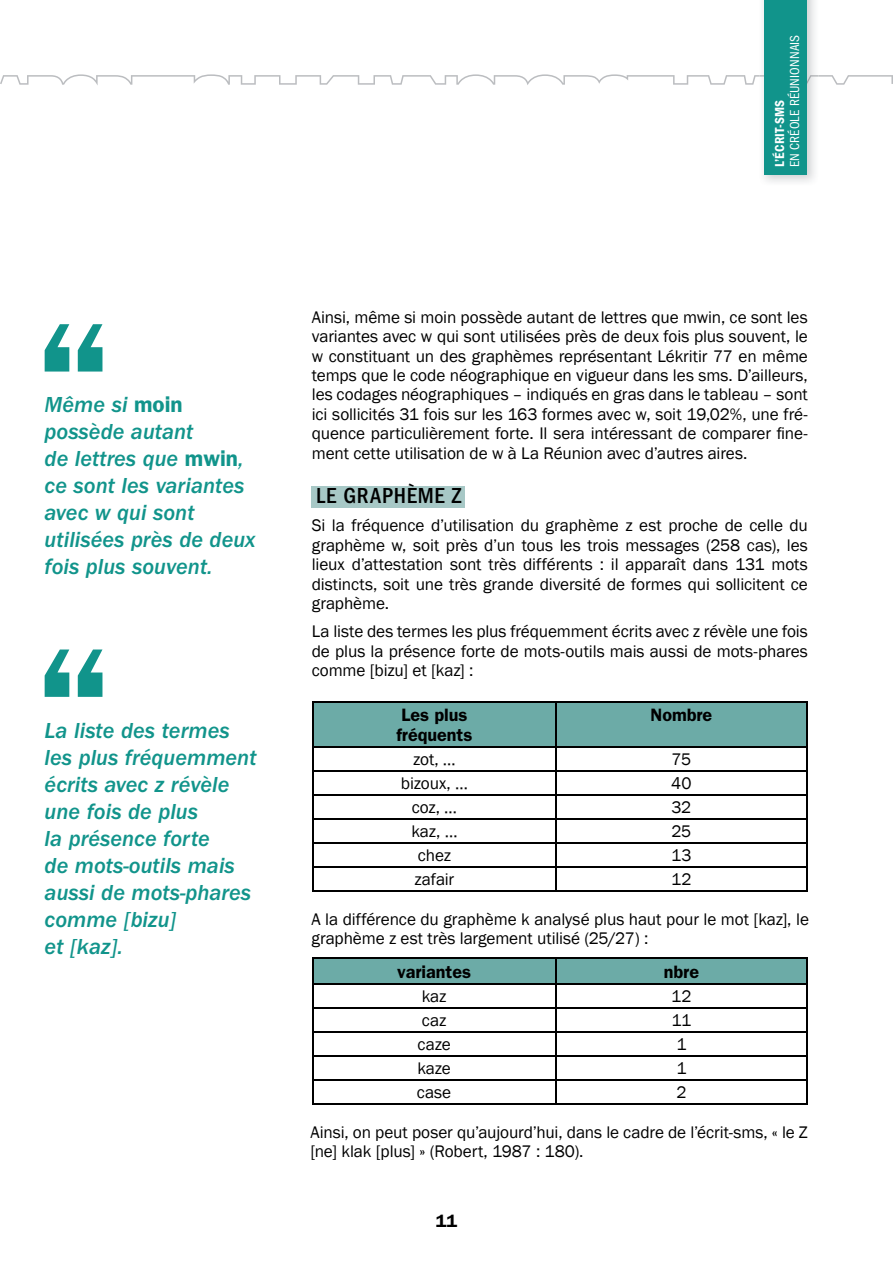
<style>
.page{position:relative;width:893px;height:1263px;background:#fff}
.page>*{position:absolute;margin:0;border:0;box-sizing:border-box;transform-origin:0 0}
.t1{font:italic 500 22.5px/27px "Franklin Gothic";color:#11948b}
.t2{font:500 condensed 22.5px "Franklin Gothic";letter-spacing:.035em;color:#000}
.t3{font:600 18px/19.5px "Franklin Gothic";color:#000}
.t4{font:17.25px/19.5px "Franklin Gothic";letter-spacing:-.005em;color:#000;text-align:justify}
.t5{font:condensed 13.5px "Franklin Gothic";letter-spacing:.01em;color:#fff}
.t6{font:600 condensed 13.5px "Franklin Gothic";letter-spacing:.015em;color:#fff}
.s1{font-weight:600;font-style:normal}
</style>
<div class="page">
<svg style="left:45px;top:649px;width:57px;height:48px"></svg>
<svg style="left:0;top:74px;width:893px;height:11px"></svg>
<img style="left:759px;top:0;width:59px;height:182px">
<img style="left:759px;top:75px;width:59px;height:10px">
<div style="left:764px;top:0;width:43px;height:174px;background:#11948b"></div>
<hr style="left:313px;top:701px;width:243px;height:1px;background:#000">
<hr style="left:556px;top:701px;width:252px;height:1px;background:#000">
<hr style="left:806px;top:702px;width:2px;height:44px;background:#000">
<hr style="left:556px;top:746px;width:252px;height:1px;background:#000">
<hr style="left:806px;top:747px;width:2px;height:23px;background:#000">
<hr style="left:556px;top:770px;width:252px;height:1px;background:#000">
<hr style="left:806px;top:771px;width:2px;height:23px;background:#000">
<hr style="left:556px;top:794px;width:252px;height:2px;background:#000">
<hr style="left:806px;top:796px;width:2px;height:22px;background:#000">
<hr style="left:556px;top:818px;width:252px;height:2px;background:#000">
<hr style="left:806px;top:820px;width:2px;height:22px;background:#000">
<hr style="left:556px;top:842px;width:252px;height:2px;background:#000">
<hr style="left:806px;top:844px;width:2px;height:22px;background:#000">
<hr style="left:556px;top:866px;width:252px;height:2px;background:#000">
<svg style="left:313px;top:702px;width:493px;height:188px"></svg>
<hr style="left:806px;top:868px;width:2px;height:22px;background:#000">
<hr style="left:313px;top:890px;width:243px;height:2px;background:#000">
<hr style="left:556px;top:890px;width:252px;height:2px;background:#000">
<hr style="left:312px;top:957px;width:244px;height:2px;background:#000">
<hr style="left:556px;top:957px;width:252px;height:2px;background:#000">
<hr style="left:806px;top:959px;width:2px;height:24px;background:#000">
<hr style="left:556px;top:983px;width:252px;height:1px;background:#000">
<hr style="left:806px;top:984px;width:2px;height:23px;background:#000">
<hr style="left:556px;top:1007px;width:252px;height:1px;background:#000">
<hr style="left:806px;top:1008px;width:2px;height:23px;background:#000">
<hr style="left:556px;top:1031px;width:252px;height:2px;background:#000">
<hr style="left:806px;top:1033px;width:2px;height:22px;background:#000">
<hr style="left:556px;top:1055px;width:252px;height:2px;background:#000">
<hr style="left:806px;top:1057px;width:2px;height:22px;background:#000">
<hr style="left:556px;top:1079px;width:252px;height:2px;background:#000">
<svg style="left:312px;top:959px;width:494px;height:144px"></svg>
<hr style="left:806px;top:1081px;width:2px;height:22px;background:#000">
<hr style="left:312px;top:1103px;width:244px;height:2px;background:#000">
<hr style="left:556px;top:1103px;width:252px;height:2px;background:#000">
<div style="left:312px;top:486px;width:153px;height:21px;background:#a7c8c6"></div>
<svg style="left:45px;top:324px;width:57px;height:48px"></svg>
<p class="t5" style="left:787px;top:167px;width:134px;rotate:-90deg">EN CRÉOLE RÉUNIONNAIS</p>
<p class="t6" style="left:772px;top:167px;width:69px;rotate:-90deg">L’ÉCRIT-SMS</p>
<h1 class="t1" style="left:45px;top:392px;width:212px">Même si <span class="s1">moin </span>possède autant<br>de lettres que <span class="s1">mwin</span>, ce sont les variantes avec w qui sont utilisées près de deux fois plus souvent.</h1>
<h1 class="t1" style="left:45px;top:717px;width:213px">La liste des termes les plus fréquemment écrits avec z révèle une fois de plus<br>la présence forte<br>de mots-outils mais aussi de mots-phares comme [bizu]<br>et [kaz].</h1>
<p class="t4" style="left:312px;top:307px;width:498px">Ainsi, même si moin possède autant de lettres que mwin, ce sont les variantes avec w qui sont utilisées près de deux fois plus souvent, le w constituant un des graphèmes représentant Lékritir 77 en même temps que le code néographique en vigueur dans les sms. D’ailleurs, les codages néographiques – indiqués en gras dans le tableau – sont ici sollicités 31 fois sur les 163 formes avec w, soit 19,02%, une fré&shy;quence particulièrement forte. Il sera intéressant de comparer fine&shy;ment cette utilisation de w à La Réunion avec d’autres aires.</p>
<h1 class="t2" style="left:316px;top:483px;width:147px">LE GRAPHÈME Z</h1>
<p class="t4" style="left:312px;top:516px;width:498px">Si la fréquence d’utilisation du graphème z est proche de celle du graphème w, soit près d’un tous les trois messages (258 cas), les lieux d’attestation sont très différents : il apparaît dans 131 mots distincts, soit une très grande diversité de formes qui sollicitent ce graphème.</p>
<p class="t4" style="left:312px;top:622px;width:498px">La liste des termes les plus fréquemment écrits avec z révèle une fois de plus la présence forte de mots-outils mais aussi de mots-phares comme [bizu] et [kaz] :</p>
<p class="t3" style="left:396px;top:705px;width:77px">Les plus fréquents</p>
<p class="t3" style="left:650px;top:705px;width:63px">Nombre</p>
<p class="t4" style="left:413px;top:750px;width:44px">zot, …</p>
<p class="t4" style="left:672px;top:750px;width:21px">75</p>
<p class="t4" style="left:401px;top:774px;width:68px">bizoux, …</p>
<p class="t4" style="left:671px;top:774px;width:22px">40</p>
<p class="t4" style="left:412px;top:798px;width:47px">coz, …</p>
<p class="t4" style="left:671px;top:798px;width:21px">32</p>
<p class="t4" style="left:411px;top:822px;width:48px">kaz, …</p>
<p class="t4" style="left:671px;top:822px;width:21px">25</p>
<p class="t4" style="left:418px;top:846px;width:35px">chez</p>
<p class="t4" style="left:671px;top:846px;width:22px">13</p>
<p class="t4" style="left:415px;top:870px;width:41px">zafair</p>
<p class="t4" style="left:671px;top:870px;width:22px">12</p>
<p class="t4" style="left:311px;top:910px;width:499px">A la différence du graphème k analysé plus haut pour le mot [kaz], le graphème z est très largement utilisé (25/27) :</p>
<p class="t3" style="left:397px;top:962px;width:76px">variantes</p>
<p class="t3" style="left:664px;top:962px;width:37px">nbre</p>
<p class="t4" style="left:422px;top:987px;width:26px">kaz</p>
<p class="t4" style="left:671px;top:987px;width:22px">12</p>
<p class="t4" style="left:422px;top:1011px;width:26px">caz</p>
<p class="t4" style="left:671px;top:1011px;width:21px">11</p>
<p class="t4" style="left:418px;top:1035px;width:35px">caze</p>
<p class="t4" style="left:676px;top:1035px;width:12px">1</p>
<p class="t4" style="left:417px;top:1059px;width:35px">kaze</p>
<p class="t4" style="left:676px;top:1059px;width:12px">1</p>
<p class="t4" style="left:417px;top:1083px;width:36px">case</p>
<p class="t4" style="left:676px;top:1083px;width:12px">2</p>
<p class="t4" style="left:310px;top:1123px;width:499px">Ainsi, on peut poser qu’aujourd’hui, dans le cadre de l’écrit-sms, « le Z [ne] klak [plus] » (Robert, 1987 : 180).</p>
<p class="t3" style="left:436px;top:1211px;width:23px">11</p>
</div>
